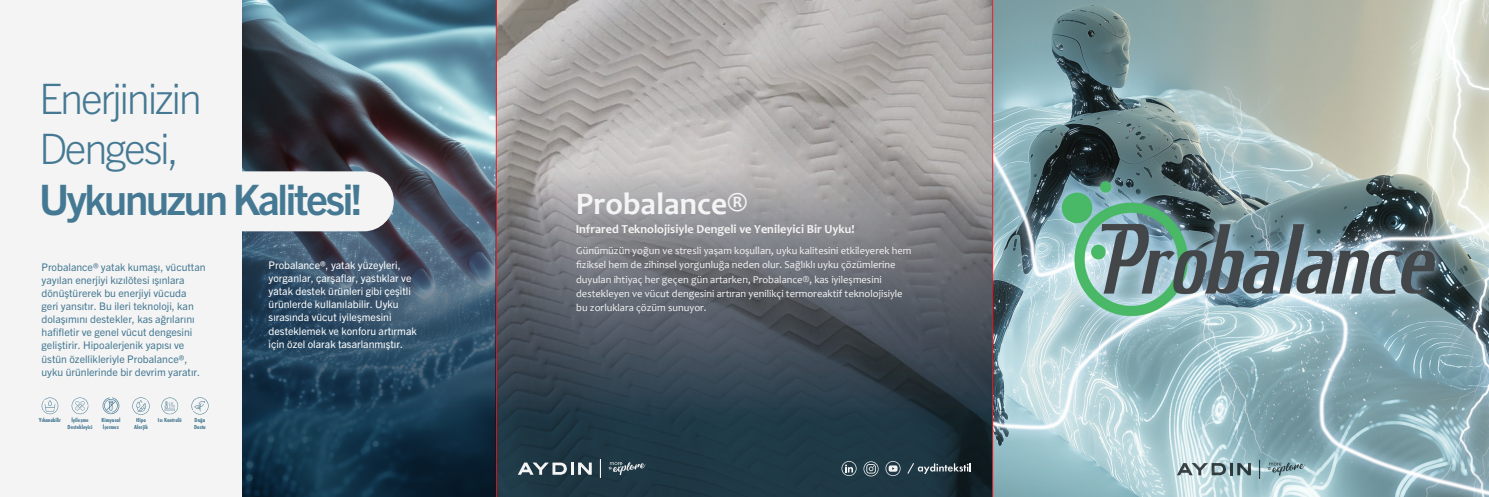
<style>
.page{position:relative;width:1489px;height:497px;background:#fff}
.page>*{position:absolute;margin:0;border:0;box-sizing:border-box;transform-origin:0 0}
.t1{font:300 42px/50.4px "Trade Gothic Next LT Pro";letter-spacing:-.055em;color:#457993}
.t2{font:700 42px "Trade Gothic Next LT Pro";letter-spacing:-.055em;color:#457993}
.t3{font:700 31.5px "Candara";color:#f4f4f4}
.t4{font:700 12.25px "Candara";color:#f4f4f4}
.t5{font:10.5px/14.3px "Candara";color:#f4f4f4}
.t6{font:10.5px/13.1px "Trade Gothic Next LT Pro";color:#457993}
.t7{font:10.5px/13.1px "Trade Gothic Next LT Pro";color:#fff}
.t8{font:700 6.04px/7.3px "Futura PT Cond";color:#457993;text-align:center;scale:1.08 1}
</style>
<div class="page">
<img style="left:241px;top:0;width:1247px;height:496px">
<svg style="left:242px;top:171px;width:253px;height:325px;background:#2a455b"></svg>
<svg style="left:495px;top:171px;width:497px;height:325px;background:#525c65"></svg>
<div style="left:0;top:0;width:241px;height:496px;background:#f4f4f4"></div>
<div style="left:241px;top:171px;width:153px;height:60px;background:#f4f4f4"></div>
<svg style="left:42px;top:397px;width:16px;height:17px"></svg>
<svg style="left:1267px;top:462px;width:37px;height:13px"></svg>
<svg style="left:1176px;top:462px;width:74px;height:13px"></svg>
<svg style="left:1259px;top:459px;width:1px;height:19px"></svg>
<svg style="left:885px;top:460px;width:15px;height:15px"></svg>
<svg style="left:863px;top:460px;width:15px;height:16px"></svg>
<svg style="left:907px;top:462px;width:63px;height:11px"></svg>
<svg style="left:841px;top:460px;width:15px;height:15px"></svg>
<svg style="left:608px;top:461px;width:37px;height:13px"></svg>
<svg style="left:517px;top:462px;width:74px;height:12px"></svg>
<svg style="left:600px;top:459px;width:1px;height:18px"></svg>
<svg style="left:72px;top:397px;width:16px;height:16px"></svg>
<svg style="left:132px;top:397px;width:18px;height:17px"></svg>
<svg style="left:161px;top:397px;width:18px;height:17px"></svg>
<svg style="left:191px;top:397px;width:18px;height:17px"></svg>
<svg style="left:102px;top:397px;width:18px;height:17px"></svg>
<hr style="left:496px;top:0;width:1px;height:496px;background:#ee1d23">
<hr style="left:992px;top:0;width:1px;height:496px;background:#ee1d23">
<h1 class="t1" style="left:39px;top:70px;width:164px">Enerjinizin<br>Dengesi,</h1>
<h1 class="t2" style="left:39px;top:170px;width:325px">Uykunuzun Kalitesi!</h1>
<p class="t6" style="left:42px;top:259px;width:166px">Probalance® yatak kumaşı, vücuttan yayılan enerjiyi kızılötesi ışınlara dönüştürerek bu enerjiyi vücuda geri yansıtır. Bu ileri teknoloji, kan dolaşımını destekler, kas ağrılarını hafifletir ve genel vücut dengesini geliştirir. Hipoalerjenik yapısı ve üstün özellikleriyle Probalance®, uyku ürünlerinde bir devrim yaratır.</p>
<p class="t7" style="left:268px;top:257px;width:150px">Probalance®, yatak yüzeyleri, yorganlar, çarşaflar, yastıklar ve yatak destek ürünleri gibi çeşitli ürünlerde kullanılabilir. Uyku sırasında vücut iyileşmesini desteklemek ve konforu artırmak için özel olarak tasarlanmıştır.</p>
<p class="t8" style="left:68px;top:415px;width:24px">İyileşme<br>Destekleyici</p>
<p class="t8" style="left:101px;top:416px;width:19px;text-align:left">Kimyasal<br>İçermez</p>
<p class="t8" style="left:39px;top:416px;width:22px">Yıkanabilir</p>
<p class="t8" style="left:158px;top:416px;width:24px">Isı Kontrolü</p>
<p class="t8" style="left:194px;top:416px;width:12px;text-align:left">Doğa<br>Dostu</p>
<p class="t8" style="left:134px;top:416px;width:14px">Hipo<br>Alerjik</p>
<h2 class="t3" style="left:576px;top:183px;width:174px">Probalance®</h2>
<p class="t4" style="left:576px;top:221px;width:280px">Infrared Teknolojisiyle Dengeli ve Yenileyici Bir Uyku!</p>
<p class="t5" style="left:576px;top:243px;width:337px">Günümüzün yoğun ve stresli yaşam koşulları, uyku kalitesini etkileyerek hem fiziksel hem de zihinsel yorgunluğa neden olur. Sağlıklı uyku çözümlerine duyulan ihtiyaç her geçen gün artarken, Probalance®, kas iyileşmesini destekleyen ve vücut dengesini artıran yenilikçi termoreaktif teknolojisiyle bu zorluklara çözüm sunuyor.</p>
</div>
